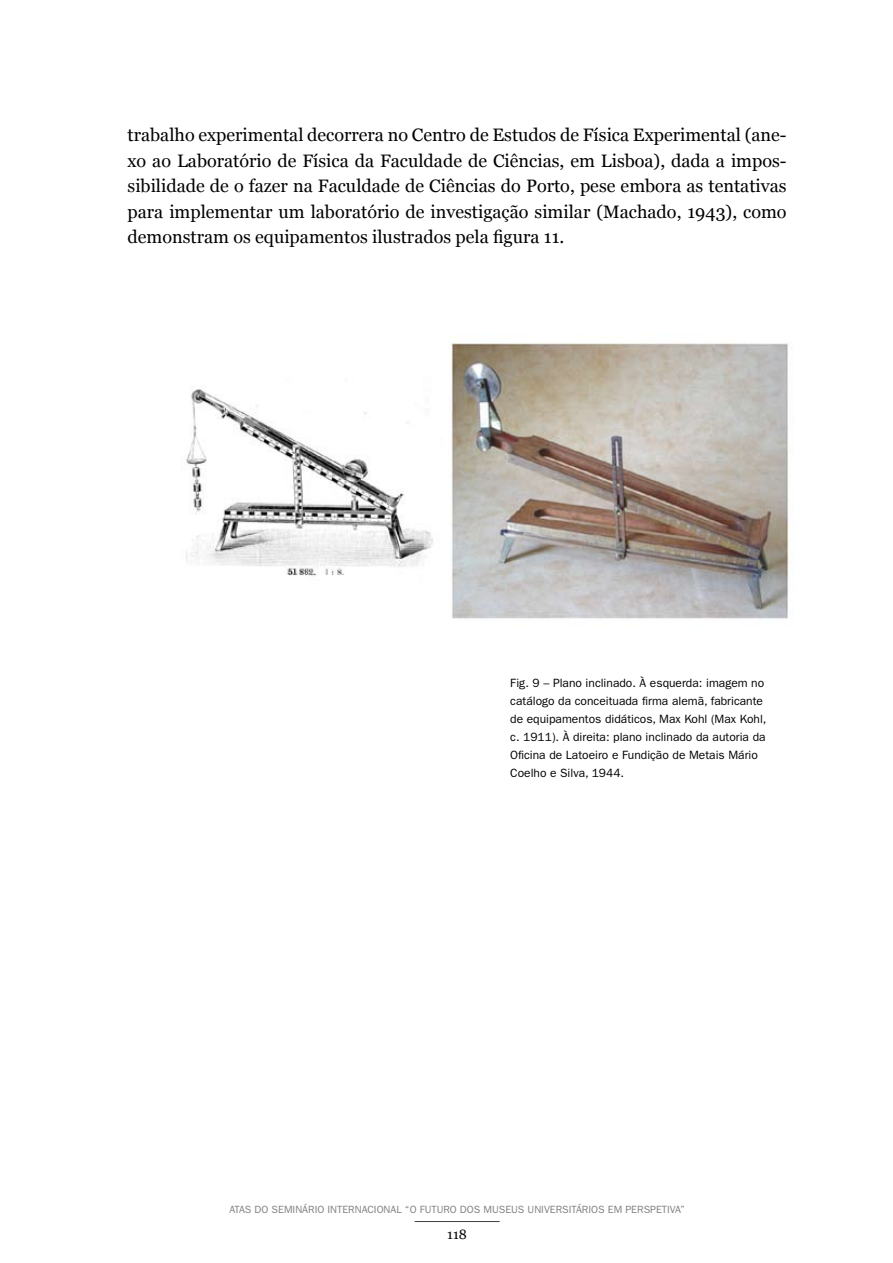
<style>
.page{position:relative;width:893px;height:1263px;background:#fff}
.page>*{position:absolute;margin:0;border:0;box-sizing:border-box;transform-origin:0 0}
.t1{font:18px/25.5px "Georgia";color:#000;text-align:justify}
.t2{font:13.5px "Georgia";color:#000}
.t3{font:12px/18px "ITC Franklin Gothic Std";color:#000}
.t4{font:10.5px "ITC Franklin Gothic Std";color:#808080}
</style>
<div class="page">
<hr style="left:415px;top:1221px;width:85px;height:1px;background:#414142">
<img style="left:186px;top:343px;width:603px;height:276px">
<p class="t1" style="left:128px;top:122px;width:661px">trabalho experimental decorrera no Centro de Estudos de Física Experimental (ane&shy;xo ao Laboratório de Física da Faculdade de Ciências, em Lisboa), dada a impos&shy;sibilidade de o fazer na Faculdade de Ciências do Porto, pese embora as tentativas para implementar um laboratório de investigação similar (Machado, 1943), como demonstram os equipamentos ilustrados pela figura 11.</p>
<p class="t3" style="left:510px;top:674px;width:258px">Fig. 9 – Plano inclinado. À esquerda: imagem no catálogo da conceituada firma alemã, fabricante de equipamentos didáticos, Max Kohl (Max Kohl, c. 1911). À direita: plano inclinado da autoria da Oficina de Latoeiro e Fundição de Metais Mário Coelho e Silva, 1944.</p>
<p class="t4" style="left:229px;top:1203px;width:457px">Atas do Semi nári o i nternaci onal “o Futu ro dos Museus Universitári os em perspetiva”</p>
<p class="t2" style="left:447px;top:1227px;width:21px">118</p>
</div>
